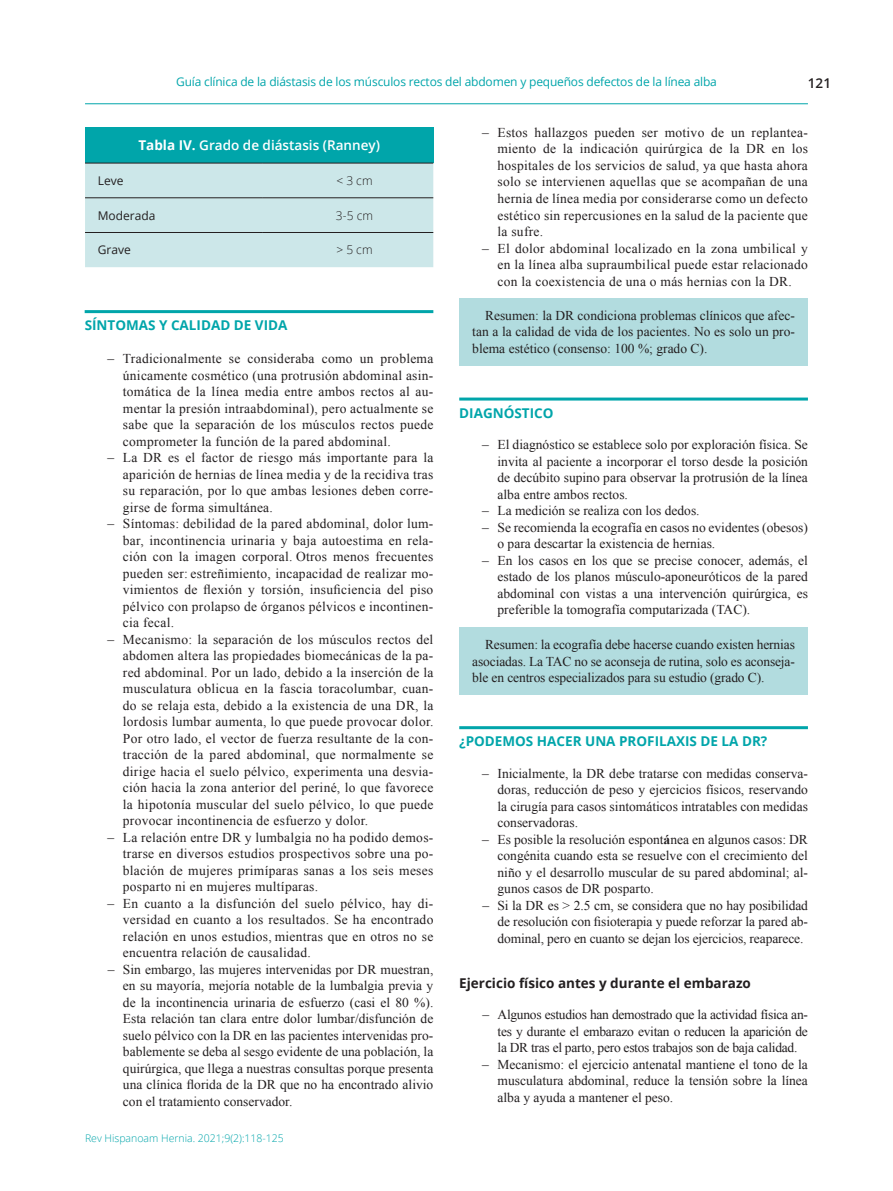
<style>
.page{position:relative;width:893px;height:1191px;background:#fff}
.page>*{position:absolute;margin:0;border:0;box-sizing:border-box;transform-origin:0 0}
.t1{font:13.5px/16.5px "Times New Roman";color:#231f20;text-align:justify}
._02_Ladillo_1{font:700 13.5px "Open Sans";color:#00a5aa}
._02_Ladillo_2{font:700 13.5px "Open Sans";color:#231f20}
.Tabla_titulo{font:600 13.5px "Open Sans";color:#fff}
.t2{font:600 13.5px "Open Sans";color:#231f20}
.t3{font:12px "Open Sans";letter-spacing:-.015em;color:#00a5aa}
.Tabla_cabezas{font:12px "Open Sans";color:#231f20}
.Tabla_interior{font:300 12px "Open Sans";color:#231f20}
.t4{font:300 10.5px "Open Sans";color:#00a5aa}
.s1{font-weight:700}
</style>
<div class="page">
<hr style="left:85px;top:103px;width:723px;height:1px;background:#00a5aa">
<div style="left:85px;top:127px;width:348px;height:36px;background:#00a5aa"></div>
<div style="left:85px;top:164px;width:348px;height:103px;background:#cce7e9"></div>
<hr style="left:85px;top:163px;width:178px;height:1px;background:#231f20">
<hr style="left:263px;top:163px;width:170px;height:1px;background:#231f20">
<hr style="left:85px;top:197px;width:178px;height:1px;background:#231f20">
<hr style="left:263px;top:197px;width:170px;height:1px;background:#231f20">
<hr style="left:85px;top:232px;width:178px;height:1px;background:#231f20">
<hr style="left:263px;top:232px;width:170px;height:1px;background:#231f20">
<hr style="left:85px;top:310px;width:348px;height:3px;background:#00a5aa">
<hr style="left:459px;top:397px;width:349px;height:3px;background:#00a5aa">
<hr style="left:459px;top:726px;width:349px;height:3px;background:#00a5aa">
<div style="left:460px;top:298px;width:348px;height:67px;background:#b2dcdf"></div>
<div style="left:460px;top:627px;width:348px;height:68px;background:#b2dcdf"></div>
<p class="t3" style="left:176px;top:74px;width:542px">Guía clínica de la diástasis de los músculos rectos del abdomen y pequeños defectos de la línea alba</p>
<p class="t2" style="left:808px;top:74px;width:25px">121</p>
<p class="Tabla_titulo" style="left:138px;top:136px;width:243px"><span class="s1">Tabla IV.</span> Grado de diástasis (Ranney)</p>
<p class="Tabla_cabezas" style="left:98px;top:172px;width:27px">Leve</p>
<p class="Tabla_interior" style="left:336px;top:172px;width:38px">&lt; 3 cm</p>
<p class="Tabla_cabezas" style="left:98px;top:207px;width:59px">Moderada</p>
<p class="Tabla_interior" style="left:336px;top:207px;width:38px">3-5 cm</p>
<p class="Tabla_cabezas" style="left:98px;top:242px;width:35px">Grave</p>
<p class="Tabla_interior" style="left:336px;top:242px;width:38px">&gt; 5 cm</p>
<p class="_02_Ladillo_1" style="left:85px;top:316px;width:204px">SÍNTOMAS Y CALIDAD DE VIDA</p>
<p class="t1" style="left:123px;top:350px;width:312px;text-indent:-16px">– Tradicionalmente se consideraba como un problema únicamente cosmético (una protrusión abdominal asin&shy;tomática de la línea media entre ambos rectos al au&shy;mentar la presión intraabdominal), pero actualmente se sabe que la separación de los músculos rectos puede comprometer la función de la pared abdominal.</p>
<p class="t1" style="left:123px;top:449px;width:312px;text-indent:-16px">– La DR es el factor de riesgo más importante para la aparición de hernias de línea media y de la recidiva tras su reparación, por lo que ambas lesiones deben corre&shy;girse de forma simultánea.</p>
<p class="t1" style="left:123px;top:515px;width:312px;text-indent:-16px">– Síntomas: debilidad de la pared abdominal, dolor lum&shy;bar, incontinencia urinaria y baja autoestima en rela&shy;ción con la imagen corporal. Otros menos frecuentes pueden ser: estreñimiento, incapacidad de realizar mo&shy;vimientos de flexión y torsión, insuficiencia del piso pélvico con prolapso de órganos pélvicos e incontinen&shy;cia fecal.</p>
<p class="t1" style="left:123px;top:631px;width:312px;text-indent:-16px">– Mecanismo: la separación de los músculos rectos del abdomen altera las propiedades biomecánicas de la pa&shy;red abdominal. Por un lado, debido a la inserción de la musculatura oblicua en la fascia toracolumbar, cuan&shy;do se relaja esta, debido a la existencia de una DR, la lordosis lumbar aumenta, lo que puede provocar dolor.<br>Por otro lado, el vector de fuerza resultante de la con&shy;tracción de la pared abdominal, que normalmente se dirige hacia el suelo pélvico, experimenta una desvia&shy;ción hacia la zona anterior del periné, lo que favorece la hipotonía muscular del suelo pélvico, lo que puede provocar incontinencia de esfuerzo y dolor.</p>
<p class="t1" style="left:123px;top:829px;width:312px;text-indent:-16px">– La relación entre DR y lumbalgia no ha podido demos&shy;trarse en diversos estudios prospectivos sobre una po&shy;blación de mujeres primíparas sanas a los seis meses posparto ni en mujeres multíparas.</p>
<p class="t1" style="left:123px;top:895px;width:312px;text-indent:-16px">– En cuanto a la disfunción del suelo pélvico, hay di&shy;versidad en cuanto a los resultados. Se ha encontrado relación en unos estudios, mientras que en otros no se encuentra relación de causalidad.</p>
<p class="t1" style="left:123px;top:961px;width:312px;text-indent:-15px">– Sin embargo, las mujeres intervenidas por DR muestran, en su mayoría, mejoría notable de la lumbalgia previa y de la incontinencia urinaria de esfuerzo (casi el 80 %).<br>Esta relación tan clara entre dolor lumbar/disfunción de suelo pélvico con la DR en las pacientes intervenidas pro&shy;bablemente se deba al sesgo evidente de una población, la quirúrgica, que llega a nuestras consultas porque presenta una clínica florida de la DR que no ha encontrado alivio con el tratamiento conservador.</p>
<p class="t4" style="left:85px;top:1130px;width:200px">Rev Hispanoam Hernia. 2021;9(2):118-125</p>
<p class="t1" style="left:497px;top:124px;width:312px;text-indent:-16px">– Estos hallazgos pueden ser motivo de un replantea&shy;miento de la indicación quirúrgica de la DR en los hospitales de los servicios de salud, ya que hasta ahora solo se intervienen aquellas que se acompañan de una hernia de línea media por considerarse como un defecto estético sin repercusiones en la salud de la paciente que la sufre.</p>
<p class="t1" style="left:497px;top:239px;width:312px;text-indent:-16px">– El dolor abdominal localizado en la zona umbilical y en la línea alba supraumbilical puede estar relacionado con la coexistencia de una o más hernias con la DR.</p>
<p class="t1" style="left:472px;top:307px;width:324px;text-indent:13px">Resumen: la DR condiciona problemas clínicos que afec&shy;tan a la calidad de vida de los pacientes. No es solo un pro&shy;blema estético (consenso: 100 %; grado C).</p>
<p class="_02_Ladillo_1" style="left:459px;top:403px;width:96px">DIAGNÓSTICO</p>
<p class="t1" style="left:497px;top:436px;width:312px;text-indent:-15px">– El diagnóstico se establece solo por exploración física. Se invita al paciente a incorporar el torso desde la posición de decúbito supino para observar la protrusión de la línea alba entre ambos rectos.</p>
<p class="t1" style="left:482px;top:502px;width:219px">– La medición se realiza con los dedos.</p>
<p class="t1" style="left:497px;top:518px;width:312px;text-indent:-15px">– Se recomienda la ecografía en casos no evidentes (obesos) o para descartar la existencia de hernias.</p>
<p class="t1" style="left:497px;top:551px;width:312px;text-indent:-15px">– En los casos en los que se precise conocer, además, el estado de los planos músculo-aponeuróticos de la pared abdominal con vistas a una intervención quirúrgica, es preferible la tomografía computarizada (TAC).</p>
<p class="t1" style="left:472px;top:636px;width:324px;text-indent:13px">Resumen: la ecografía debe hacerse cuando existen hernias asociadas. La TAC no se aconseja de rutina, solo es aconseja&shy;ble en centros especializados para su estudio (grado C).</p>
<p class="_02_Ladillo_1" style="left:459px;top:731px;width:310px">¿PODEMOS HACER UNA PROFILAXIS DE LA DR?</p>
<p class="t1" style="left:497px;top:764px;width:312px;text-indent:-15px">– Inicialmente, la DR debe tratarse con medidas conserva&shy;doras, reducción de peso y ejercicios físicos, reservando la cirugía para casos sintomáticos intratables con medidas conservadoras.</p>
<p class="t1" style="left:497px;top:830px;width:312px;text-indent:-15px">– Es posible la resolución espont<span class="s1">á</span>nea en algunos casos: DR congénita cuando esta se resuelve con el crecimiento del niño y el desarrollo muscular de su pared abdominal; al&shy;gunos casos de DR posparto.</p>
<p class="t1" style="left:497px;top:896px;width:312px;text-indent:-15px">– Si la DR es &gt; 2.5 cm, se considera que no hay posibilidad de resolución con fisioterapia y puede reforzar la pared ab&shy;dominal, pero en cuanto se dejan los ejercicios, reaparece.</p>
<p class="_02_Ladillo_2" style="left:459px;top:973px;width:293px">Ejercicio físico antes y durante el embarazo</p>
<p class="t1" style="left:497px;top:1006px;width:312px;text-indent:-15px">– Algunos estudios han demostrado que la actividad física an&shy;tes y durante el embarazo evitan o reducen la aparición de la DR tras el parto, pero estos trabajos son de baja calidad.</p>
<p class="t1" style="left:497px;top:1055px;width:312px;text-indent:-15px">– Mecanismo: el ejercicio antenatal mantiene el tono de la musculatura abdominal, reduce la tensión sobre la línea alba y ayuda a mantener el peso.</p>
</div>
